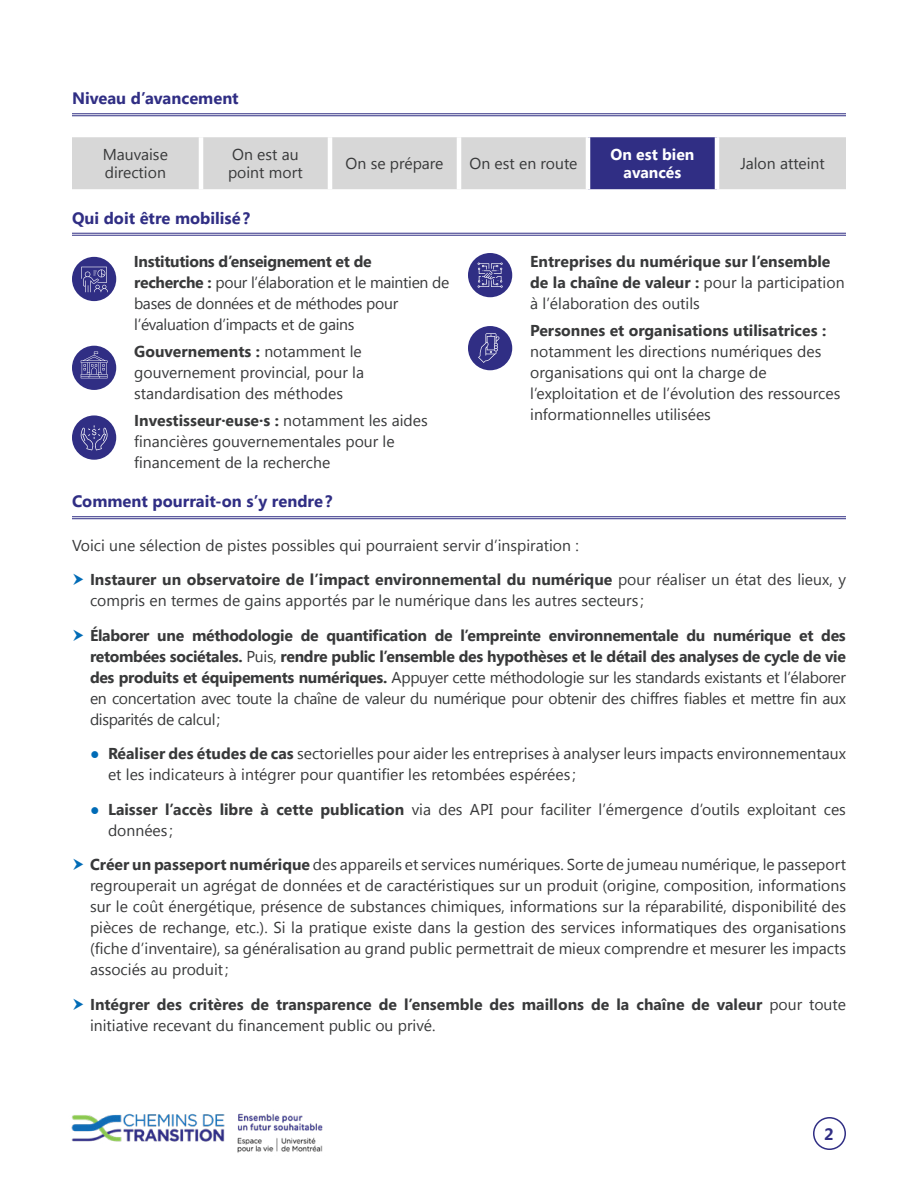
<style>
.page{position:relative;width:918px;height:1188px;background:#fff}
.page>*{position:absolute;margin:0;border:0;box-sizing:border-box;transform-origin:0 0}
.t1{font:700 16.5px "Segoe UI";color:#302e84}
.t2{font:15.75px/21px "Segoe UI";color:#38393a}
.t3{font:700 15.75px/21px "Segoe UI";color:#38393a}
.t4{font:15.75px/21px "Segoe UI";letter-spacing:-.02em;color:#38393a}
.t5{font:700 15.75px/18px "Segoe UI";color:#fff;text-align:center}
.s1{font-weight:700}
.s2{font-weight:400}
.s3{color:#006bb6}
</style>
<div class="page">
<img style="left:71px;top:1113px;width:252px;height:40px">
<div style="left:813px;top:1117px;width:33px;height:33px;border:2px solid #302e84;border-radius:50%"></div>
<hr style="left:72px;top:113px;width:774px;height:1px;background:#302e84">
<hr style="left:72px;top:115px;width:774px;height:1px;background:#302e84">
<hr style="left:72px;top:233px;width:774px;height:1px;background:#302e84">
<hr style="left:72px;top:235px;width:774px;height:1px;background:#302e84">
<div style="left:72px;top:137px;width:774px;height:52px;background:#d7d7d7"></div>
<div style="left:588px;top:135px;width:129px;height:56px;background:#302e84"></div>
<hr style="left:199px;top:137px;width:4px;height:52px;background:#fff">
<hr style="left:328px;top:137px;width:4px;height:52px;background:#fff">
<hr style="left:457px;top:137px;width:4px;height:52px;background:#fff">
<hr style="left:588px;top:133px;width:129px;height:4px;background:#fff">
<hr style="left:586px;top:137px;width:4px;height:52px;background:#fff">
<hr style="left:715px;top:137px;width:4px;height:52px;background:#fff">
<div style="left:588px;top:189px;width:129px;height:5px;background:#fff"></div>
<div style="left:72px;top:257px;width:44px;height:44px;background:#302e84;border-radius:50%"></div>
<svg style="left:81px;top:267px;width:27px;height:25px"></svg>
<div style="left:72px;top:346px;width:44px;height:44px;background:#302e84;border-radius:50%"></div>
<svg style="left:81px;top:352px;width:27px;height:26px"></svg>
<div style="left:72px;top:415px;width:44px;height:45px;background:#302e84;border-radius:50%"></div>
<svg style="left:81px;top:425px;width:27px;height:25px"></svg>
<div style="left:468px;top:253px;width:44px;height:44px;background:#302e84;border-radius:50%"></div>
<svg style="left:478px;top:263px;width:25px;height:25px"></svg>
<div style="left:468px;top:326px;width:44px;height:44px;background:#302e84;border-radius:50%"></div>
<svg style="left:478px;top:333px;width:22px;height:30px"></svg>
<hr style="left:72px;top:516px;width:774px;height:1px;background:#302e84">
<hr style="left:72px;top:518px;width:774px;height:1px;background:#302e84">
<p class="t1" style="left:72px;top:87px;width:168px">Niveau d’avancement</p>
<p class="t2" style="left:103px;top:145px;width:67px;line-height:18px">Mauvaise direction</p>
<p class="t2" style="left:228px;top:145px;width:76px;line-height:18px">On est au point mort</p>
<p class="t2" style="left:346px;top:152px;width:99px">On se prépare</p>
<p class="t2" style="left:469px;top:152px;width:109px">On est en route</p>
<p class="t5" style="left:610px;top:145px;width:86px">On est bien avancés</p>
<p class="t2" style="left:740px;top:152px;width:86px">Jalon atteint</p>
<p class="t1" style="left:72px;top:206px;width:180px">Qui doit être mobilisé?</p>
<p class="t4" style="left:134px;top:250px;width:317px"><span class="s1">Institutions d’enseignement et de<br>recherche :</span> pour l’élaboration et le maintien de bases de données et de méthodes pour l’évaluation d’impacts et de gains</p>
<p class="t2" style="left:134px;top:340px;width:231px"><span class="s1">Gouvernements :</span> notamment le gouvernement provincial, pour la standardisation des méthodes</p>
<p class="t2" style="left:134px;top:409px;width:295px"><span class="s1">Investisseur·euse·s :</span> notamment les aides financières gouvernementales pour le financement de la recherche</p>
<p class="t3" style="left:530px;top:251px;width:316px">Entreprises du numérique sur l’ensemble de la chaîne de valeur : <span class="s2">pour la participation à l’élaboration des outils</span></p>
<p class="t3" style="left:530px;top:320px;width:298px">Personnes et organisations utilisatrices :</p>
<p class="t2" style="left:530px;top:340px;width:312px">notamment les directions numériques des organisations qui ont la charge de l’exploitation et de l’évolution des ressources informationnelles utilisées</p>
<p class="t1" style="left:72px;top:490px;width:262px">Comment pourrait-on s’y rendre?</p>
<p class="t2" style="left:90px;top:527px;width:757px;line-height:34.5px;text-indent:-18px">Voici une sélection de pistes possibles qui pourraient servir d’inspiration :<br><span class="s1">Instaurer un observatoire de l’impact environnemental du numérique</span> pour réaliser un état des lieux, y</p>
<p class="t2" style="left:90px;top:589px;width:555px">compris en termes de gains apportés par le numérique dans les autres secteurs ;</p>
<p class="t3" style="left:90px;top:624px;width:758px;text-align:justify">Élaborer une méthodologie de quantification de l’empreinte environnementale du numérique et des retombées sociétales. <span class="s2">Puis,</span> rendre public l’ensemble des hypothèses et le détail des analyses de cycle de vie des produits et équipements numériques. <span class="s2">Appuyer cette méthodologie sur les standards existants et l’élaborer en concertation avec toute la chaîne de valeur du numérique pour obtenir des chiffres fiables et mettre fin aux disparités de calcul;</span></p>
<p class="t2" style="left:108px;top:742px;width:740px;text-indent:-18px"><span class="s3">●</span> <span class="s1">Réaliser des études de cas</span> sectorielles pour aider les entreprises à analyser leurs impacts environnementaux et les indicateurs à intégrer pour quantifier les retombées espérées ;</p>
<p class="t2" style="left:108px;top:798px;width:739px;text-indent:-18px"><span class="s3">●</span> <span class="s1">Laisser l’accès libre à cette publication</span> via des API pour faciliter l’émergence d’outils exploitant ces données ;</p>
<p class="t2" style="left:90px;top:853px;width:758px;text-align:justify"><span class="s1">Créer un passeport numérique</span> des appareils et services numériques. Sorte de jumeau numérique, le passeport regrouperait un agrégat de données et de caractéristiques sur un produit (origine, composition, informations sur le coût énergétique, présence de substances chimiques, informations sur la réparabilité, disponibilité des pièces de rechange, etc.). Si la pratique existe dans la gestion des services informatiques des organisations (fiche d’inventaire), sa généralisation au grand public permettrait de mieux comprendre et mesurer les impacts associés au produit;</p>
<p class="t3" style="left:90px;top:993px;width:757px">Intégrer des critères de transparence de l’ensemble des maillons de la chaîne de valeur <span class="s2">pour toute initiative recevant du financement public ou privé.</span></p>
<p class="t1" style="left:824px;top:1122px;width:11px">2</p>
</div>
